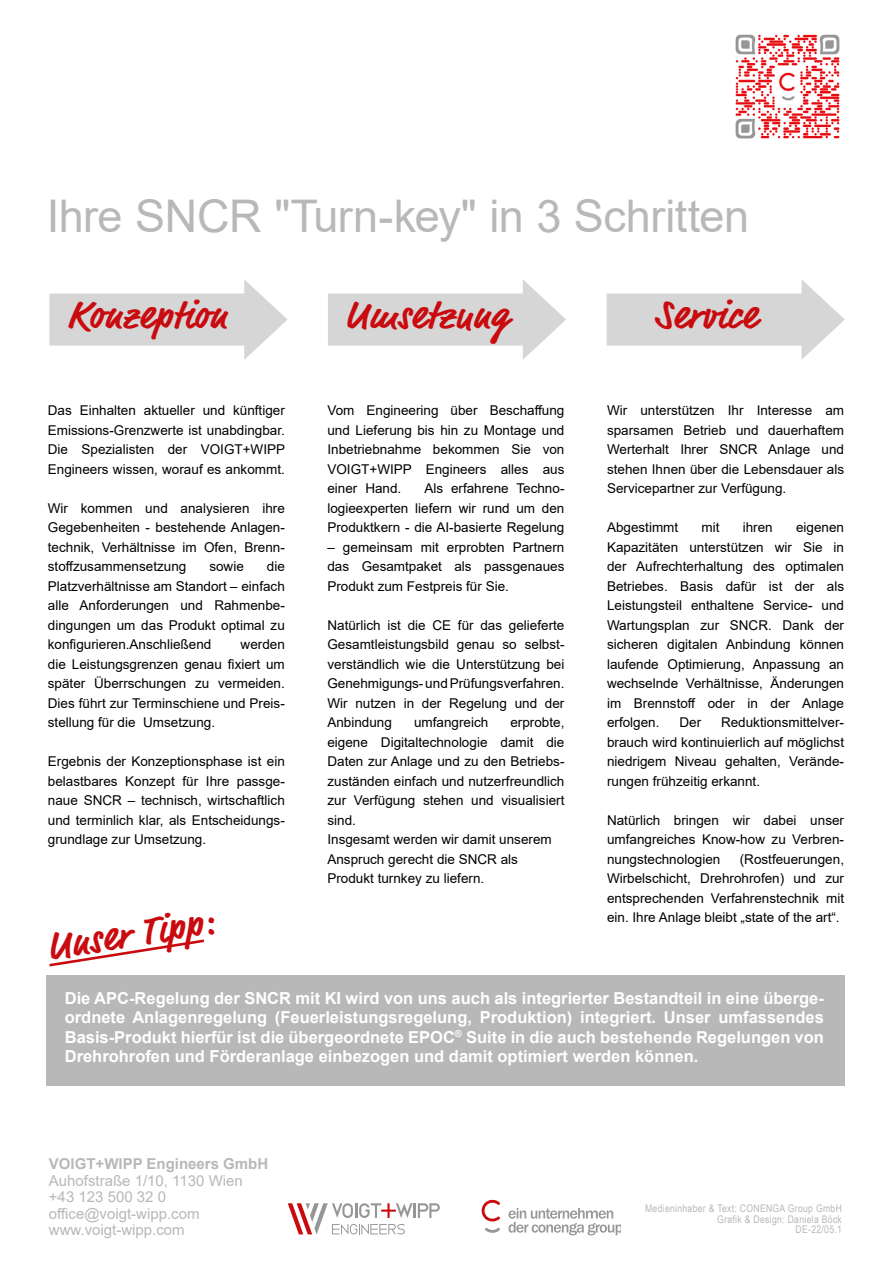
<style>
.page{position:relative;width:893px;height:1263px;background:#fff}
.page>*{position:absolute;margin:0;border:0;box-sizing:border-box;transform-origin:0 0}
.t1{font:45px "Arial";letter-spacing:-.015em;color:#b8b8b8}
.t2{font:700 40.5px "Market Pro";letter-spacing:.02em;color:#c90a0e}
.t3{font:700 16.5px/19.5px "Arial";color:#fff;text-align:justify}
.t4{font:15px/16.5px "Arial";color:#b8b8b8}
.t5{font:700 15px "Arial";color:#b8b8b8}
.t6{font:13.5px/19.5px "Arial";color:#000;text-align:justify}
.t7{font:10.5px/10.5px "Arial Narrow";letter-spacing:.03em;color:#b8b8b8;text-align:right}
</style>
<div class="page">
<div style="left:49px;top:293px;width:210px;height:53px;background:#d6d6d6"></div>
<svg style="left:244px;top:279px;width:44px;height:81px"></svg>
<div style="left:328px;top:293px;width:210px;height:53px;background:#d6d6d6"></div>
<svg style="left:523px;top:280px;width:43px;height:79px"></svg>
<div style="left:607px;top:293px;width:209px;height:53px;background:#d6d6d6"></div>
<svg style="left:801px;top:280px;width:44px;height:80px"></svg>
<div style="left:47px;top:975px;width:798px;height:110px;background:#b8b8b8"></div>
<svg style="left:49px;top:939px;width:155px;height:28px"></svg>
<svg style="left:482px;top:1200px;width:18px;height:33px"></svg>
<svg style="left:509px;top:1208px;width:111px;height:27px"></svg>
<svg style="left:288px;top:1203px;width:152px;height:32px"></svg>
<img style="left:735px;top:34px;width:105px;height:105px">
<h1 class="t1" style="left:47px;top:185px;width:704px">Ihre SNCR "Turn-key" in 3 Schritten</h1>
<h2 class="t2" style="left:67px;top:287px;width:161px">Konzeption</h2>
<h2 class="t2" style="left:344px;top:287px;width:165px">Umsetzung</h2>
<h2 class="t2" style="left:655px;top:287px;width:103px">Service</h2>
<p class="t6" style="left:48px;top:401px;width:239px">Das Einhalten aktueller und künftiger Emissions-Grenzwerte ist unabdingbar.<br>Die Spezialisten der VOIGT+WIPP Engineers wissen, worauf es ankommt.</p>
<p class="t6" style="left:48px;top:498px;width:239px">Wir kommen und analysieren ihre Gegebenheiten - bestehende Anlagen&shy;technik, Verhältnisse im Ofen, Brenn&shy;stoffzusammensetzung</p>
<p class="t6" style="left:48px;top:557px;width:239px;text-indent:219px">die Platzverhältnisse am Standort – einfach alle Anforderungen und Rahmenbe&shy;dingungen um das Produkt optimal zu konfigurieren.Anschließend</p>
<p class="t6" style="left:209px;top:557px;width:36px">sowie</p>
<p class="t6" style="left:48px;top:635px;width:239px;text-indent:193px">werden die Leistungsgrenzen genau fixiert um später Überrschungen zu vermeiden.<br>Dies führt zur Terminschiene und Preis&shy;stellung für die Umsetzung.</p>
<p class="t6" style="left:48px;top:752px;width:239px">Ergebnis der Konzeptionsphase ist ein belastbares Konzept für Ihre passge&shy;naue SNCR – technisch, wirtschaftlich und terminlich klar, als Entscheidungs&shy;grundlage zur Umsetzung.</p>
<h2 class="t2" style="left:42px;top:919px;width:169px;rotate:-9deg">Unser Tipp:</h2>
<p class="t6" style="left:327px;top:401px;width:239px">Vom Engineering über Beschaffung und Lieferung bis hin zu Montage und Inbetriebnahme bekommen Sie von VOIGT+WIPP Engineers alles aus einer Hand.</p>
<p class="t6" style="left:327px;top:479px;width:239px;text-indent:97px">Als erfahrene Techno&shy;logieexperten liefern wir rund um den Produktkern - die AI-basierte Regelung</p>
<p class="t6" style="left:327px;top:537px;width:239px">– gemeinsam mit erprobten Partnern das Gesamtpaket als passgenaues Produkt zum Festpreis für Sie.</p>
<p class="t6" style="left:327px;top:615px;width:239px">Natürlich ist die CE für das gelieferte Gesamtleistungsbild genau so selbst&shy;verständlich wie die Unterstützung bei Genehmigungs- und Prüfungsverfahren.<br>Wir nutzen in der Regelung und der Anbindung</p>
<p class="t6" style="left:414px;top:713px;width:76px">umfangreich</p>
<p class="t6" style="left:327px;top:713px;width:239px;text-align:left;text-indent:183px">erprobte, eigene Digitaltechnologie damit die<br>Daten zur Anlage und zu den Betriebs&shy;zuständen einfach und nutzerfreundlich zur Verfügung stehen und visualisiert sind.<br>Insgesamt werden wir damit unserem<br>Anspruch gerecht die SNCR als<br>Produkt turnkey zu liefern.</p>
<p class="t6" style="left:607px;top:401px;width:239px">Wir unterstützen Ihr Interesse am sparsamen Betrieb und dauerhaftem Werterhalt Ihrer SNCR Anlage und stehen Ihnen über die Lebensdauer als Servicepartner zur Verfügung.</p>
<p class="t6" style="left:607px;top:518px;width:73px">Abgestimmt</p>
<p class="t6" style="left:701px;top:518px;width:19px">mit</p>
<p class="t6" style="left:743px;top:518px;width:32px">ihren</p>
<p class="t6" style="left:607px;top:518px;width:239px;text-indent:189px">eigenen Kapazitäten unterstützen wir Sie in der Aufrechterhaltung des optimalen Betriebes. Basis dafür ist der als Leistungsteil enthaltene Service- und Wartungsplan zur SNCR. Dank der sicheren digitalen Anbindung können laufende Optimierung, Anpassung an wechselnde Verhältnisse, Änderungen im Brennstoff oder in der Anlage erfolgen.</p>
<p class="t6" style="left:607px;top:713px;width:239px;text-indent:114px">Reduktionsmittelver&shy;brauch wird kontinuierlich auf möglichst niedrigem Niveau gehalten, Verände&shy;rungen frühzeitig erkannt.</p>
<p class="t6" style="left:607px;top:810px;width:239px">Natürlich bringen wir dabei unser umfangreiches Know-how zu Verbren&shy;nungstechnologien</p>
<p class="t6" style="left:679px;top:713px;width:23px">Der</p>
<p class="t6" style="left:607px;top:849px;width:239px;text-indent:133px">(Rostfeuerungen, Wirbelschicht, Drehrohrofen) und zur entsprechenden Verfahrenstechnik mit ein. Ihre Anlage bleibt „state of the art“.</p>
<p class="t3" style="left:65px;top:988px;width:761px">Die APC-Regelung der SNCR mit KI wird von uns auch als integrierter Bestandteil in eine überge&shy;ordnete Anlagenregelung (Feuerleistungsregelung, Produktion) integriert. Unser umfassendes Basis-Produkt hierfür ist die übergeordnete EPOC<sup>®</sup> Suite in die auch bestehende Regelungen von Drehrohrofen und Förderanlage einbezogen und damit optimiert werden können.</p>
<p class="t5" style="left:49px;top:1153px;width:221px">VOIGT+WIPP Engineers GmbH</p>
<p class="t4" style="left:49px;top:1172px;width:195px">Auhofstraße 1/10, 1130 Wien +43 123 500 32 0 office@voigt-wipp.com www.voigt-wipp.com</p>
<p class="t7" style="left:645px;top:1203px;width:198px">Medieninhaber &amp; Text: CONENGA Group GmbH<br>Grafik &amp; Design: Daniela Böck<br>DE-22/05.1</p>
</div>
